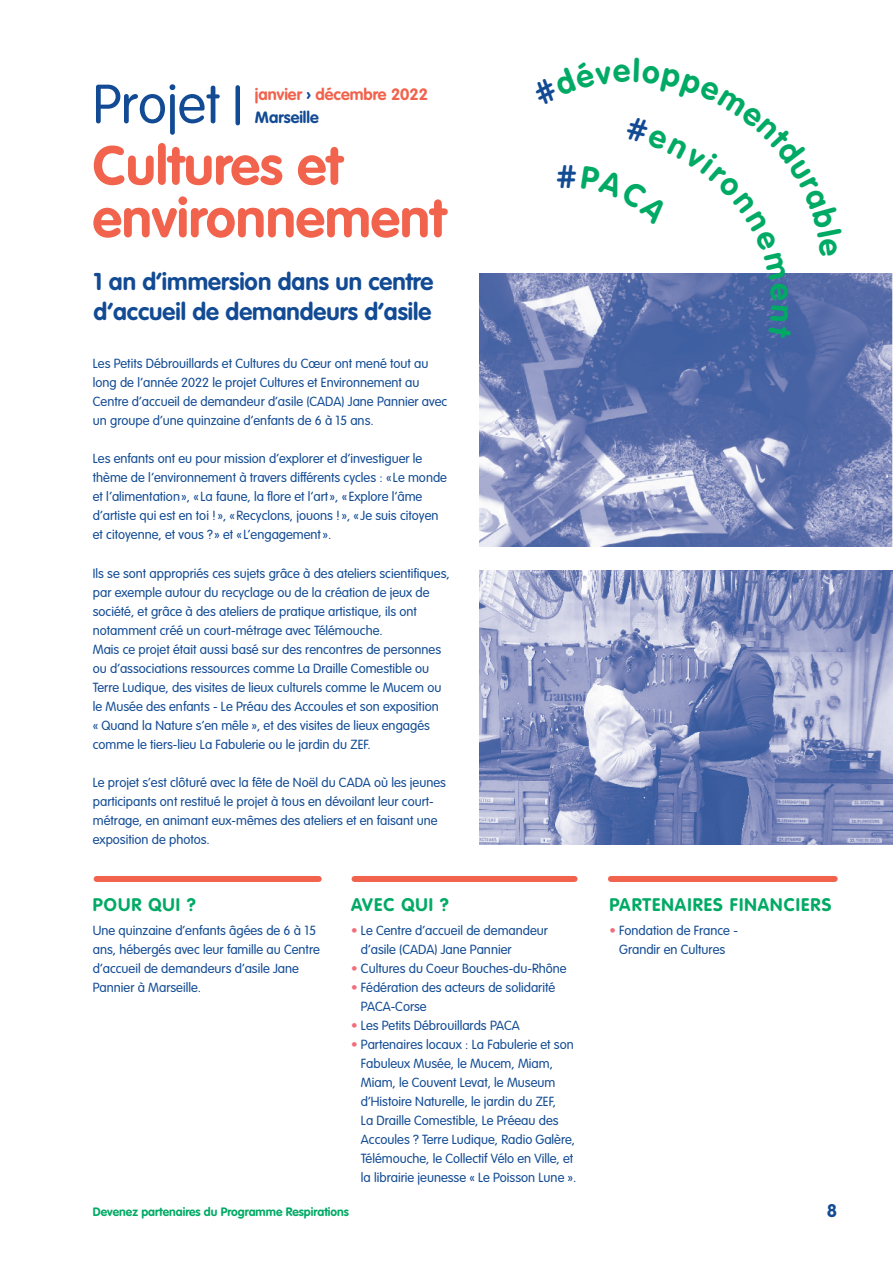
<style>
.page{position:relative;width:893px;height:1263px;background:#fff}
.page>*{position:absolute;margin:0;border:0;box-sizing:border-box;transform-origin:0 0}
.t1{font:700 54px/52.5px "VAG Rounded LT Pro";color:#f1634d}
.t2{font:300 54px "VAG Rounded LT Pro";color:#124b94}
.t3{font:700 31.8px "VAG Rounded LT Pro";color:#124b94}
.texte_courant{font:700 24px/30px "VAG Rounded LT Pro";color:#124b94}
.interitre{font:700 18px "VAG Rounded LT Pro";letter-spacing:.06em;color:#00aa65}
.t4{font:700 18px "VAG Rounded LT Pro";color:#124b94}
.texte_courant-2{font:700 16.2px "VAG Rounded LT Pro";color:#f1634d}
.texte_courant-3{font:700 16.2px "VAG Rounded LT Pro";color:#124b94}
.texte_courant-4{font:300 13.05px/19px "VAG Rounded LT Pro";color:#124b94}
.t5{font:700 12px "VAG Rounded LT Pro";color:#00aa65}
.s1{color:#124b94}
.s2{color:#f16e7d}
</style>
<div class="page">
<img style="left:480px;top:273px;width:413px;height:273px">
<div style="left:97px;top:876px;width:222px;height:6px;background:#f1634d"></div>
<div style="left:354px;top:876px;width:221px;height:6px;background:#f1634d"></div>
<div style="left:611px;top:876px;width:224px;height:6px;background:#f1634d"></div>
<img style="left:480px;top:571px;width:413px;height:273px">
<div style="left:235px;top:87px;width:5px;height:36px;background:#124b94"></div>
<svg style="left:531px;top:273px;width:311px;height:67px;background:#667ab1"></svg>
<p class="t2" style="left:93px;top:73px;width:129px">Projet</p>
<p class="t1" style="left:93px;top:140px;width:355px">Cultures et environnement</p>
<p class="texte_courant-2" style="left:255px;top:84px;width:175px">janvier <span class="s1">›</span> décembre 2022</p>
<p class="texte_courant-3" style="left:255px;top:108px;width:65px">Marseille</p>
<p class="texte_courant" style="left:94px;top:266px;width:341px">1 an d’immersion dans un centre d’accueil de demandeurs d’asile</p>
<p class="texte_courant-4" style="left:93px;top:354px;width:356px">Les Petits Débrouillards et Cultures du Cœur ont mené tout au long de l’année 2022 le projet Cultures et Environnement au Centre d’accueil de demandeur d’asile (CADA) Jane Pannier avec un groupe d’une quinzaine d’enfants de 6 à 15 ans.</p>
<p class="texte_courant-4" style="left:93px;top:449px;width:356px">Les enfants ont eu pour mission d’explorer et d’investiguer le thème de l’environnement à travers différents cycles : « Le monde et l’alimentation», « La faune, la flore et l’art », « Explore l’âme d’artiste qui est en toi ! », «Recyclons, jouons ! », « Je suis citoyen et citoyenne, et vous ? » et « L’engagement ».</p>
<p class="texte_courant-4" style="left:93px;top:564px;width:358px">Ils se sont appropriés ces sujets grâce à des ateliers scientifiques, par exemple autour du recyclage ou de la création de jeux de société, et grâce à des ateliers de pratique artistique, ils ont notamment créé un court-métrage avec Télémouche.</p>
<p class="texte_courant-4" style="left:93px;top:640px;width:350px">Mais ce projet était aussi basé sur des rencontres de personnes ou d’associations ressources comme La Draille Comestible ou Terre Ludique, des visites de lieux culturels comme le Mucem ou le Musée des enfants - Le Préau des Accoules et son exposition « Quand la Nature s’en mêle », et des visites de lieux engagés comme le tiers-lieu La Fabulerie ou le jardin du ZEF.</p>
<p class="texte_courant-4" style="left:93px;top:773px;width:355px">Le projet s’est clôturé avec la fête de Noël du CADA où les jeunes participants ont restitué le projet à tous en dévoilant leur court&shy;métrage, en animant eux-mêmes des ateliers et en faisant une exposition de photos.</p>
<p class="t3" style="left:557px;top:157px;width:21px">#</p>
<p class="interitre" style="left:93px;top:894px;width:105px">POUR QUI ?</p>
<p class="texte_courant-4" style="left:93px;top:921px;width:229px">Une quinzaine d’enfants âgées de 6 à 15 ans, hébergés avec leur famille au Centre d’accueil de demandeurs d’asile Jane Pannier à Marseille.</p>
<p class="interitre" style="left:351px;top:894px;width:99px">AVEC QUI ?</p>
<p class="texte_courant-4" style="left:361px;top:921px;width:189px;text-indent:-10px"><span class="s2">•</span> Le Centre d’accueil de demandeur d’asile (CADA) Jane Pannier</p>
<p class="texte_courant-4" style="left:351px;top:959px;width:217px"><span class="s2">•</span> Cultures du Coeur Bouches-du-Rhône</p>
<p class="texte_courant-4" style="left:361px;top:978px;width:196px;text-indent:-10px"><span class="s2">•</span> Fédération des acteurs de solidarité<br>PACA-Corse</p>
<p class="texte_courant-4" style="left:351px;top:1016px;width:170px"><span class="s2">•</span> Les Petits Débrouillards PACA</p>
<p class="texte_courant-4" style="left:361px;top:1035px;width:217px;text-indent:-10px"><span class="s2">•</span> Partenaires locaux : La Fabulerie et son Fabuleux Musée, le Mucem, Miam, Miam, le Couvent Levat, le Museum d’Histoire Naturelle, le jardin du ZEF,<br>La Draille Comestible, Le Préeau des Accoules ? Terre Ludique, Radio Galère, Télémouche, le Collectif Vélo en Ville, et la librairie jeunesse « Le Poisson Lune ».</p>
<p class="interitre" style="left:609px;top:894px;width:223px">PARTENAIRES FINANCIERS</p>
<p class="texte_courant-4" style="left:609px;top:921px;width:130px;text-align:center"><span class="s2">•</span> Fondation de France -<br>Grandir en Cultures</p>
<p class="t5" style="left:93px;top:1204px;width:258px">Devenez partenaires du Programme Respirations</p>
<h3 class="t4" style="left:827px;top:1199px;width:12px">8</h3>
</div>
